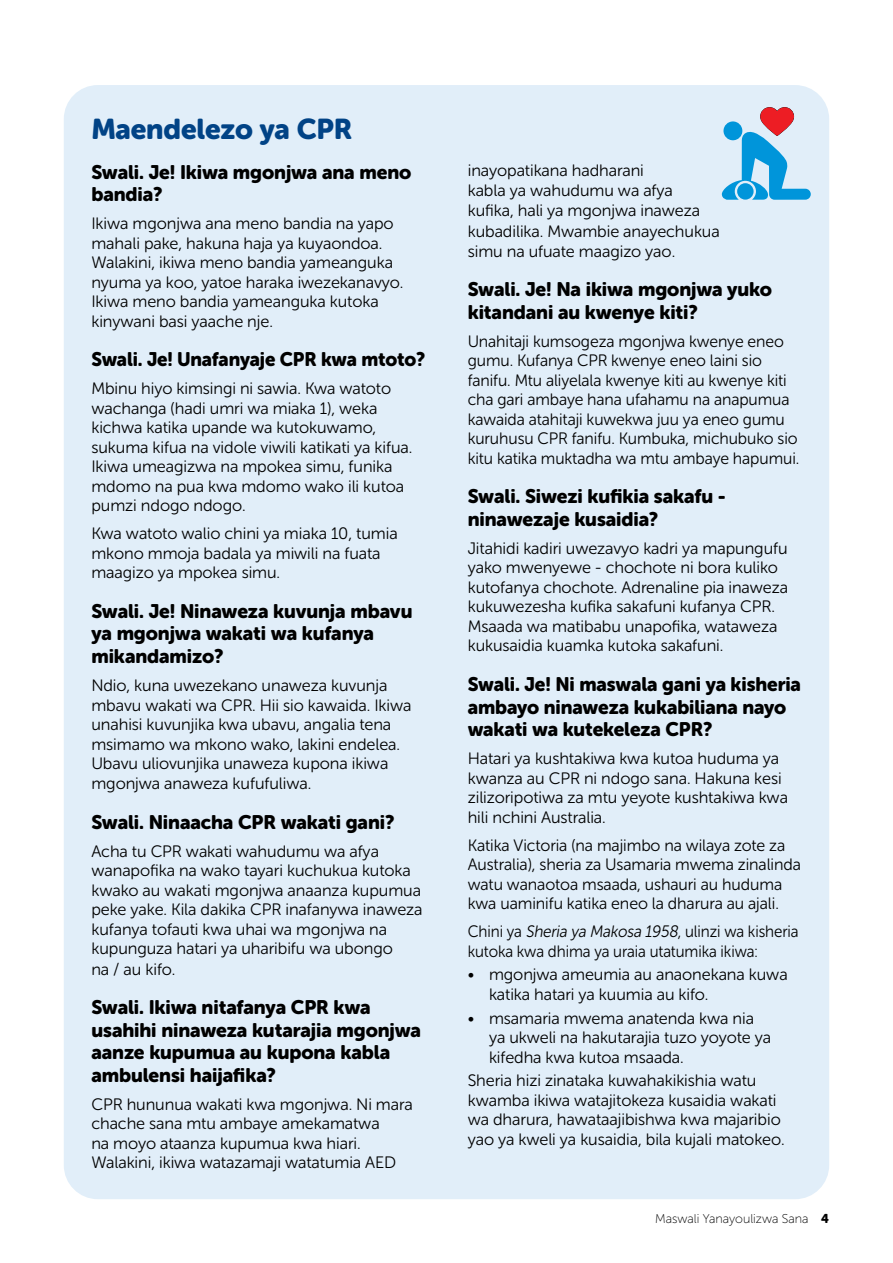
<style>
.page{position:relative;width:893px;height:1263px;background:#fff}
.page>*{position:absolute;margin:0;border:0;box-sizing:border-box;transform-origin:0 0}
.t1{font:28.5px "Museo Sans Rounded 900";letter-spacing:-.005em;color:#014386}
.t2{font:19.5px/22.5px "Museo Sans Rounded 900";letter-spacing:-.005em;color:#000}
.t3{font:16.5px/19.5px "Museo Sans Rounded 300";letter-spacing:-.005em;color:#000}
.t4{font:16.5px/19.5px "Museo Sans Rounded 300";letter-spacing:-.005em;color:#000;scale:.93 1}
.t5{font:12.75px "Museo Sans Rounded 100";color:#000}
.s1{font-style:italic}
.s2{font-family:"Museo Sans Rounded 900"}
</style>
<div class="page">
<div style="left:64px;top:85px;width:765px;height:1114px;background:#e1eef9;border-radius:34px"></div>
<svg style="left:722px;top:107px;width:89px;height:93px"></svg>
<h1 class="t1" style="left:91px;top:113px;width:262px">Maendelezo ya CPR</h1>
<p class="t2" style="left:91px;top:161px;width:321px">Swali. Je! Ikiwa mgonjwa ana meno bandia?</p>
<p class="t3" style="left:91px;top:214px;width:314px">Ikiwa mgonjwa ana meno bandia na yapo mahali pake, hakuna haja ya kuyaondoa.<br>Walakini, ikiwa meno bandia yameanguka nyuma ya koo, yatoe haraka iwezekanavyo.<br>Ikiwa meno bandia yameanguka kutoka kinywani basi yaache nje.</p>
<p class="t2" style="left:91px;top:348px;width:335px">Swali. Je! Unafanyaje CPR kwa mtoto?</p>
<p class="t3" style="left:91px;top:379px;width:322px">Mbinu hiyo kimsingi ni sawia. Kwa watoto wachanga (hadi umri wa miaka 1), weka kichwa katika upande wa kutokuwamo, sukuma kifua na vidole viwili katikati ya kifua.<br>Ikiwa umeagizwa na mpokea simu, funika mdomo na pua kwa mdomo wako ili kutoa pumzi ndogo ndogo.</p>
<p class="t3" style="left:91px;top:524px;width:308px">Kwa watoto walio chini ya miaka 10, tumia mkono mmoja badala ya miwili na fuata maagizo ya mpokea simu.</p>
<p class="t2" style="left:91px;top:600px;width:323px">Swali. Je! Ninaweza kuvunja mbavu ya mgonjwa wakati wa kufanya mikandamizo?</p>
<p class="t3" style="left:91px;top:676px;width:322px">Ndio, kuna uwezekano unaweza kuvunja mbavu wakati wa CPR. Hii sio kawaida. Ikiwa unahisi kuvunjika kwa ubavu, angalia tena msimamo wa mkono wako, lakini endelea.<br>Ubavu uliovunjika unaweza kupona ikiwa mgonjwa anaweza kufufuliwa.</p>
<p class="t2" style="left:91px;top:811px;width:305px">Swali. Ninaacha CPR wakati gani?</p>
<p class="t3" style="left:91px;top:841px;width:333px">Acha tu CPR wakati wahudumu wa afya wanapofika na wako tayari kuchukua kutoka kwako au wakati mgonjwa anaanza kupumua peke yake. Kila dakika CPR inafanywa inaweza kufanya tofauti kwa uhai wa mgonjwa na kupunguza hatari ya uharibifu wa ubongo<br>na / au kifo.</p>
<p class="t2" style="left:91px;top:996px;width:331px">Swali. Ikiwa nitafanya CPR kwa usahihi ninaweza kutarajia mgonjwa aanze kupumua au kupona kabla ambulensi haijafika?</p>
<p class="t3" style="left:91px;top:1094px;width:323px">CPR hununua wakati kwa mgonjwa. Ni mara chache sana mtu ambaye amekamatwa<br>na moyo ataanza kupumua kwa hiari.<br>Walakini, ikiwa watazamaji watatumia AED</p>
<p class="t3" style="left:468px;top:160px;width:254px;line-height:20.2px">inayopatikana hadharani<br>kabla ya wahudumu wa afya kufika, hali ya mgonjwa inaweza kubadilika. Mwambie anayechukua simu na ufuate maagizo yao.</p>
<p class="t2" style="left:468px;top:278px;width:306px">Swali. Je! Na ikiwa mgonjwa yuko kitandani au kwenye kiti?</p>
<p class="t3" style="left:468px;top:332px;width:333px">Unahitaji kumsogeza mgonjwa kwenye eneo gumu. Kufanya CPR kwenye eneo laini sio fanifu. Mtu aliyelala kwenye kiti au kwenye kiti cha gari ambaye hana ufahamu na anapumua kawaida atahitaji kuwekwa juu ya eneo gumu kuruhusu CPR fanifu. Kumbuka, michubuko sio kitu katika muktadha wa mtu ambaye hapumui.</p>
<p class="t2" style="left:468px;top:485px;width:260px">Swali. Siwezi kufikia sakafu - ninawezaje kusaidia?</p>
<p class="t3" style="left:468px;top:539px;width:322px">Jitahidi kadiri uwezavyo kadri ya mapungufu yako mwenyewe - chochote ni bora kuliko kutofanya chochote. Adrenaline pia inaweza kukuwezesha kufika sakafuni kufanya CPR.<br>Msaada wa matibabu unapofika, wataweza kukusaidia kuamka kutoka sakafuni.</p>
<p class="t2" style="left:468px;top:673px;width:335px">Swali. Je! Ni maswala gani ya kisheria ambayo ninaweza kukabiliana nayo wakati wa kutekeleza CPR?</p>
<p class="t3" style="left:468px;top:749px;width:322px">Hatari ya kushtakiwa kwa kutoa huduma ya kwanza au CPR ni ndogo sana. Hakuna kesi zilizoripotiwa za mtu yeyote kushtakiwa kwa hili nchini Australia.</p>
<p class="t3" style="left:468px;top:835px;width:335px">Katika Victoria (na majimbo na wilaya zote za Australia), sheria za Usamaria mwema zinalinda watu wanaotoa msaada, ushauri au huduma kwa uaminifu katika eneo la dharura au ajali.</p>
<p class="t4" style="left:468px;top:922px;width:357px">Chini ya <span class="s1">Sheria ya Makosa 1958</span>, ulinzi wa kisheria kutoka kwa dhima ya uraia utatumika ikiwa:</p>
<p class="t3" style="left:489px;top:965px;width:300px;text-indent:-21px">• mgonjwa ameumia au anaonekana kuwa katika hatari ya kuumia au kifo.</p>
<p class="t3" style="left:489px;top:1008px;width:284px;text-indent:-21px">• msamaria mwema anatenda kwa nia ya ukweli na hakutarajia tuzo yoyote ya kifedha kwa kutoa msaada.</p>
<p class="t3" style="left:468px;top:1071px;width:318px">Sheria hizi zinataka kuwahakikishia watu kwamba ikiwa watajitokeza kusaidia wakati wa dharura, hawataajibishwa kwa majaribio yao ya kweli ya kusaidia, bila kujali matokeo.</p>
<p class="t5" style="left:655px;top:1211px;width:176px">Maswali Yanayoulizwa Sana <span class="s2">4</span></p>
</div>
